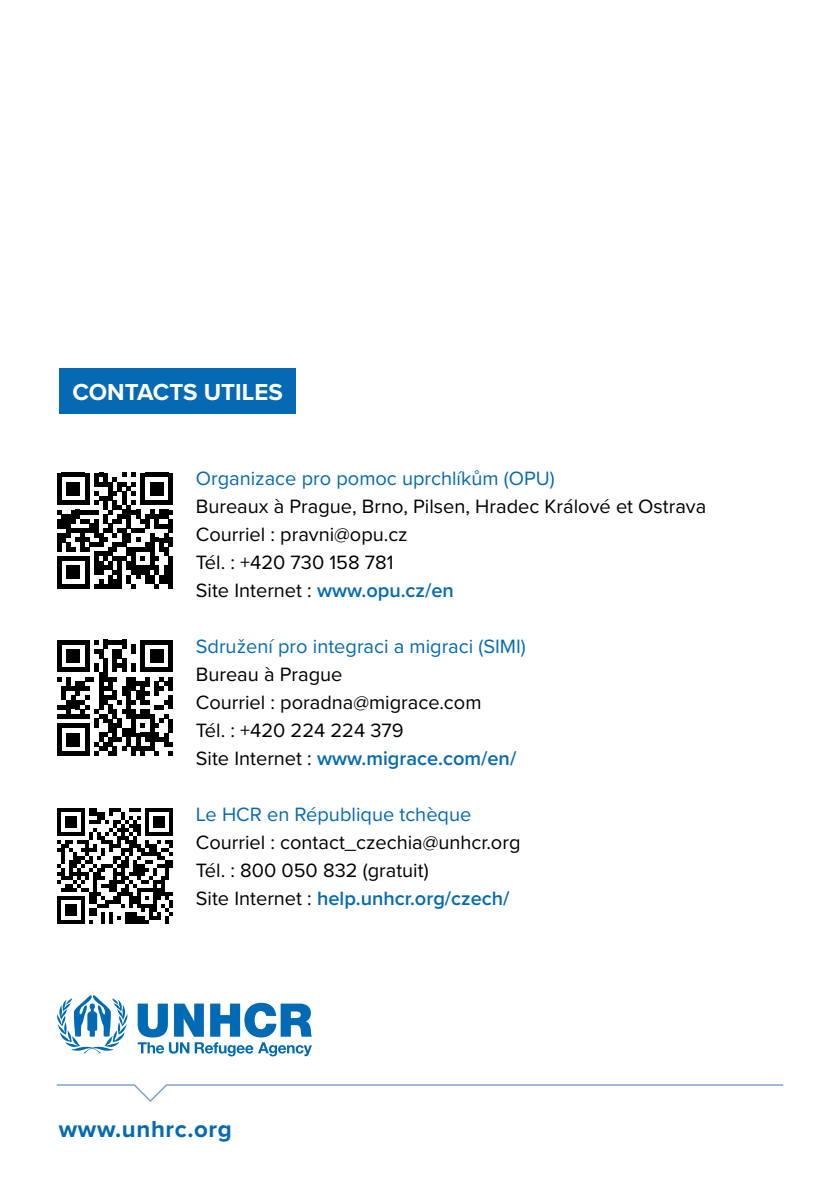
<style>
.page{position:relative;width:840px;height:1191px;background:#fff}
.page>*{position:absolute;margin:0;border:0;box-sizing:border-box;transform-origin:0 0}
.t1{font:700 24px "Proxima Nova";color:#fff}
.t2{font:700 24px "Proxima Nova";letter-spacing:.025em;color:#056ab3}
.t3{font:20px/28px "Proxima Nova";color:#000}
.t4{font:20px "Proxima Nova";color:#056ab3}
.s1{font-weight:600;color:#056ab3}
</style>
<div class="page">
<div style="left:59px;top:369px;width:236px;height:45px;background:#056ab3"></div>
<svg style="left:56px;top:1084px;width:728px;height:18px"></svg>
<svg style="left:57px;top:995px;width:71px;height:58px"></svg>
<svg style="left:138px;top:1002px;width:174px;height:54px"></svg>
<svg style="left:57px;top:472px;width:116px;height:116px"></svg>
<div style="left:168px;top:523px;width:5px;height:10px;background:#000"></div>
<div style="left:168px;top:537px;width:5px;height:10px;background:#000"></div>
<div style="left:168px;top:556px;width:5px;height:9px;background:#000"></div>
<div style="left:168px;top:565px;width:5px;height:14px;background:#000"></div>
<div style="left:168px;top:579px;width:5px;height:9px;background:#000"></div>
<svg style="left:57px;top:640px;width:116px;height:115px"></svg>
<svg style="left:57px;top:808px;width:116px;height:115px"></svg>
<p class="t1" style="left:72px;top:374px;width:212px">CONTACTS UTILES</p>
<p class="t4" style="left:196px;top:463px;width:360px">Organizace pro pomoc uprchlíkům (OPU)</p>
<p class="t3" style="left:196px;top:491px;width:511px">Bureaux à Prague, Brno, Pilsen, Hradec Králové et Ostrava Courriel : pravni@opu.cz<br>Tél. : +420 730 158 781<br>Site Internet : <span class="s1">www.opu.cz/en</span></p>
<p class="t4" style="left:196px;top:631px;width:331px">Sdružení pro integraci a migraci (SIMI)</p>
<p class="t3" style="left:196px;top:659px;width:322px">Bureau à Prague<br>Courriel : poradna@migrace.com<br>Tél. : +420 224 224 379<br>Site Internet : <span class="s1">www.migrace.com/en/</span></p>
<p class="t4" style="left:196px;top:799px;width:277px">Le HCR en République tchèque</p>
<p class="t3" style="left:196px;top:827px;width:326px">Courriel : contact_czechia@unhcr.org<br>Tél. : 800 050 832 (gratuit)<br>Site Internet : <span class="s1">help.unhcr.org/czech/</span></p>
<p class="t2" style="left:59px;top:1111px;width:174px">www.unhrc.org</p>
</div>
